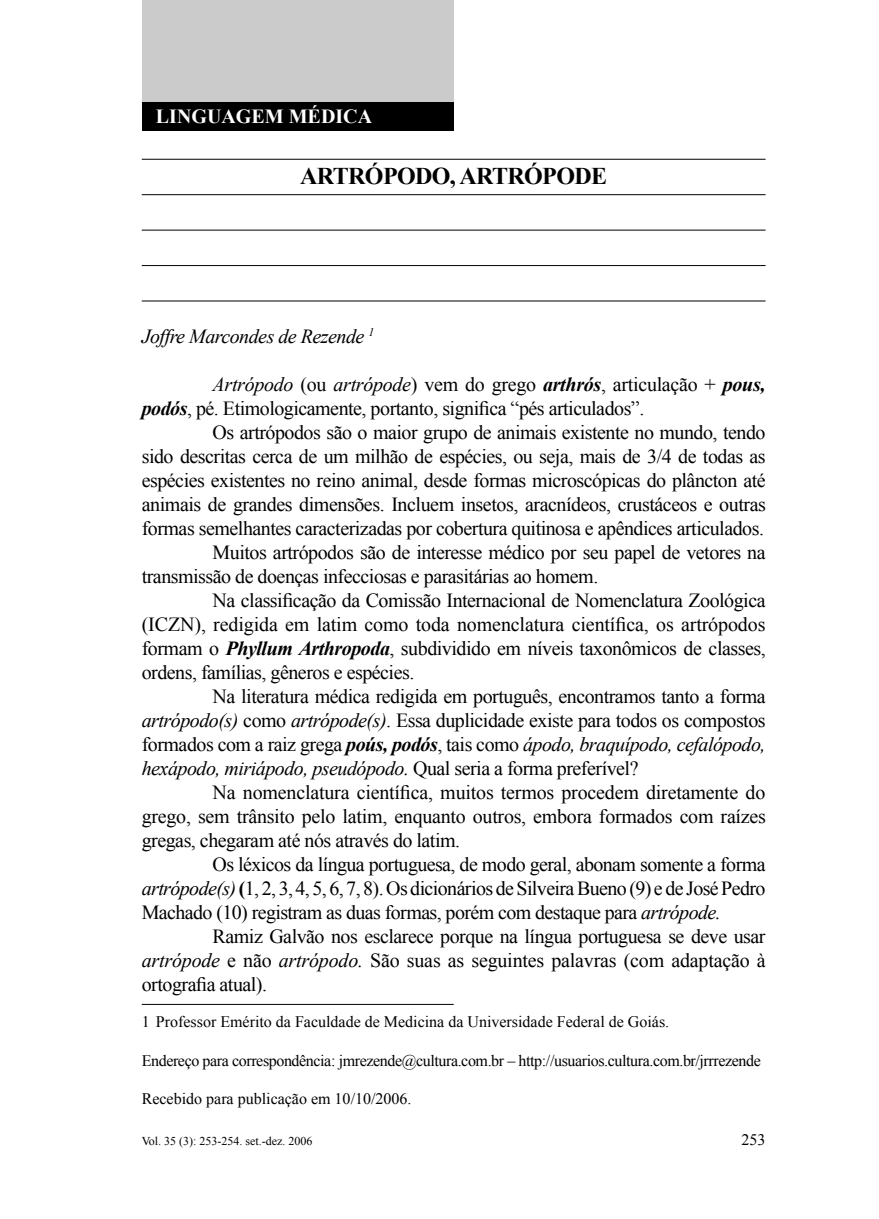
<style>
.page{position:relative;width:879px;height:1219px;background:#fff}
.page>*{position:absolute;margin:0;border:0;box-sizing:border-box;transform-origin:0 0}
.titulo_1{font:700 24px "Times New Roman";letter-spacing:-.025em;color:#000}
.corpo_texto{font:20px/24px "Times New Roman";letter-spacing:-.025em;color:#000;text-align:justify}
.autores{font:italic 20px "Times New Roman";letter-spacing:-.025em;color:#000}
.t1{font:700 20px "Times New Roman";color:#fff}
.t2{font:16px "Times New Roman";color:#000}
.t3{font:16px "Times New Roman";letter-spacing:-.025em;color:#000}
.t4{font:12px "Times New Roman";color:#000}
.s1{font-style:italic}
.s2{font-weight:700;font-style:italic}
.s3{font-weight:700}
</style>
<div class="page">
<div style="left:142px;top:0;width:312px;height:102px;background:#cbcbcb"></div>
<div style="left:142px;top:102px;width:312px;height:28px;background:#000"></div>
<hr style="left:142px;top:159px;width:623px;height:1px;background:#000">
<hr style="left:142px;top:194px;width:623px;height:1px;background:#000">
<hr style="left:142px;top:230px;width:623px;height:1px;background:#000">
<hr style="left:142px;top:265px;width:623px;height:1px;background:#000">
<hr style="left:142px;top:300px;width:623px;height:1px;background:#000">
<hr style="left:142px;top:1004px;width:312px;height:1px;background:#000">
<p class="t1" style="left:156px;top:102px;width:218px">LINGUAGEM MÉDICA</p>
<p class="titulo_1" style="left:300px;top:159px;width:308px">ARTRÓPODO, ARTRÓPODE</p>
<p class="autores" style="left:142px;top:322px;width:234px">Joffre Marcondes de Rezende <sup>1</sup></p>
<p class="corpo_texto" style="left:142px;top:372px;width:625px;text-indent:71px"><span class="s1">Artrópodo</span> (ou <span class="s1">artrópode</span>) vem do grego <span class="s2">arthrós</span>, articulação + <span class="s2">pous, podós</span>, pé. Etimologicamente, portanto, significa “pés articulados”.</p>
<p class="corpo_texto" style="left:142px;top:420px;width:626px;text-indent:71px">Os artrópodos são o maior grupo de animais existente no mundo, tendo sido descritas cerca de um milhão de espécies, ou seja, mais de 3/4 de todas as espécies existentes no reino animal, desde formas microscópicas do plâncton até animais de grandes dimensões. Incluem insetos, aracnídeos, crustáceos e outras formas semelhantes caracterizadas por cobertura quitinosa e apêndices articulados.</p>
<p class="corpo_texto" style="left:142px;top:540px;width:625px;text-indent:71px">Muitos artrópodos são de interesse médico por seu papel de vetores na transmissão de doenças infecciosas e parasitárias ao homem.</p>
<p class="corpo_texto" style="left:142px;top:588px;width:625px;text-indent:71px">Na classificação da Comissão Internacional de Nomenclatura Zoológica (ICZN), redigida em latim como toda nomenclatura científica, os artrópodos formam o <span class="s2">Phyllum Arthropoda</span>, subdividido em níveis taxonômicos de classes, ordens, famílias, gêneros e espécies.</p>
<p class="corpo_texto" style="left:142px;top:684px;width:625px;text-indent:71px">Na literatura médica redigida em português, encontramos tanto a forma <span class="s1">artrópodo(s)</span> como <span class="s1">artrópode(s)</span>. Essa duplicidade existe para todos os compostos formados com a raiz grega <span class="s2">poús, podós</span>, tais como <span class="s1">ápodo, braquípodo, cefalópodo, hexápodo, miriápodo, pseudópodo.</span> Qual seria a forma preferível?</p>
<p class="corpo_texto" style="left:142px;top:780px;width:625px;text-indent:71px">Na nomenclatura científica, muitos termos procedem diretamente do grego, sem trânsito pelo latim, enquanto outros, embora formados com raízes gregas, chegaram até nós através do latim.</p>
<p class="corpo_texto" style="left:142px;top:852px;width:625px;text-indent:71px">Os léxicos da língua portuguesa, de modo geral, abonam somente a forma <span class="s1">artrópode(s)</span> <span class="s3">(</span>1, 2, 3, 4, 5, 6, 7, 8). Os dicionários de Silveira Bueno (9) e de José Pedro Machado (10) registram as duas formas, porém com destaque para <span class="s1">artrópode.</span></p>
<p class="corpo_texto" style="left:142px;top:924px;width:625px;text-indent:71px">Ramiz Galvão nos esclarece porque na língua portuguesa se deve usar <span class="s1">artrópode</span> e não <span class="s1">artrópodo.</span> São suas as seguintes palavras (com adaptação à ortografia atual).</p>
<p class="t2" style="left:142px;top:1011px;width:529px">1 Professor Emérito da Faculdade de Medicina da Universidade Federal de Goiás.</p>
<p class="t3" style="left:142px;top:1050px;width:620px">Endereço para correspondência: jmrezende@cultura.com.br – http://usuarios.cultura.com.br/jrrrezende</p>
<p class="t2" style="left:142px;top:1088px;width:271px">Recebido para publicação em 10/10/2006.</p>
<p class="t4" style="left:142px;top:1133px;width:172px">Vol. 35 (3): 253-254. set.-dez. 2006</p>
<p class="t2" style="left:741px;top:1129px;width:25px">253</p>
</div>
